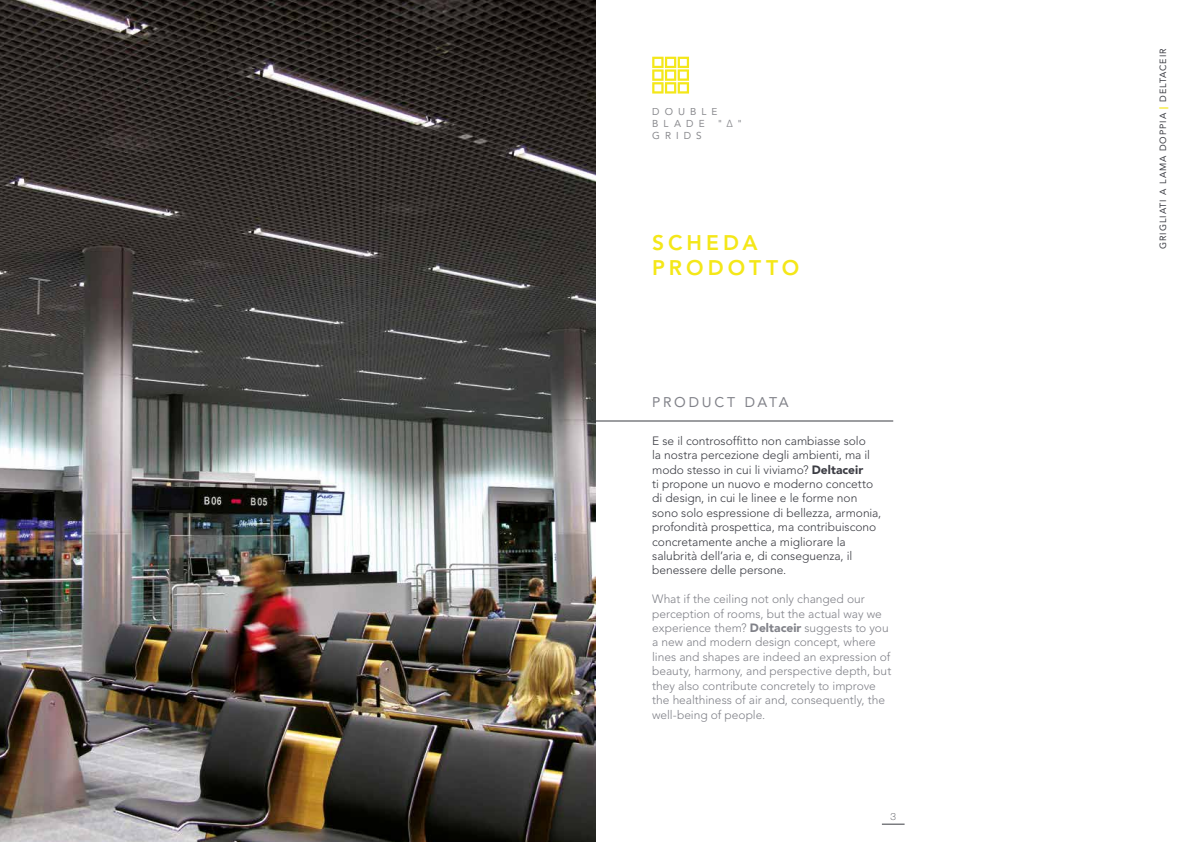
<style>
.page{position:relative;width:1191px;height:842px;background:#fff}
.page>*{position:absolute;margin:0;border:0;box-sizing:border-box;transform-origin:0 0}
.t1{font:800 21px/25.2px "Avenir LT Std";letter-spacing:.195em;color:#f4e718}
.t2{font:14px "Avenir LT Std";letter-spacing:.185em;color:#818289}
.t3{font:300 12px/14.4px "Avenir LT Std";color:#3b3c43}
.t4{font:300 12px/14.4px "Avenir LT Std";color:#818289}
.t5{font:10px/12px "Avenir LT Std";letter-spacing:.505em;color:#3b3c43}
.t6{font:100 10px "Helvetica Neue LT Pro";color:#3b3c43}
.t7{font:9px "Avenir LT Std";letter-spacing:.11em;color:#3b3c43}
.s1{font-weight:900}
.s2{font-weight:900;color:#f4e718}
</style>
<div class="page">
<svg style="left:882px;top:824px;width:22px;height:1px"></svg>
<img style="left:0;top:0;width:595px;height:842px">
<hr style="left:595px;top:421px;width:298px;height:1px;background:#3b3c43">
<svg style="left:652px;top:57px;width:37px;height:37px"></svg>
<p class="t5" style="left:652px;top:106px;width:67px">DOUBLE<br>BLADE</p>
<p class="t5" style="left:717px;top:118px;width:26px">"∆"</p>
<p class="t5" style="left:652px;top:130px;width:51px">GRIDS</p>
<h1 class="t1" style="left:652px;top:230px;width:149px">SCHEDA<br>PRODOTTO</h1>
<p class="t2" style="left:652px;top:394px;width:138px">PRODUCT DATA</p>
<p class="t3" style="left:652px;top:434px;width:231px">E se il controsoffitto non cambiasse solo<br>la nostra percezione degli ambienti, ma il modo stesso in cui li viviamo? <span class="s1">Deltaceir<br></span>ti propone un nuovo e moderno concetto di design, in cui le linee e le forme non sono solo espressione di bellezza, armonia, profondità prospettica, ma contribuiscono concretamente anche a migliorare la salubrità dell’aria e, di conseguenza, il benessere delle persone.</p>
<p class="t4" style="left:652px;top:592px;width:241px">What if the ceiling not only changed our perception of rooms, but the actual way we experience them? <span class="s1">Deltaceir</span> suggests to you a new and modern design concept, where lines and shapes are indeed an expression of beauty, harmony, and perspective depth, but they also contribute concretely to improve the healthiness of air and, consequently, the well-being of people.</p>
<p class="t6" style="left:890px;top:811px;width:7px">3</p>
<p class="t7" style="left:1157px;top:249px;width:202px;rotate:-90deg">GRIGLIATI A LAMA DOPPIA <span class="s2">|</span> DELTACEIR</p>
</div>
